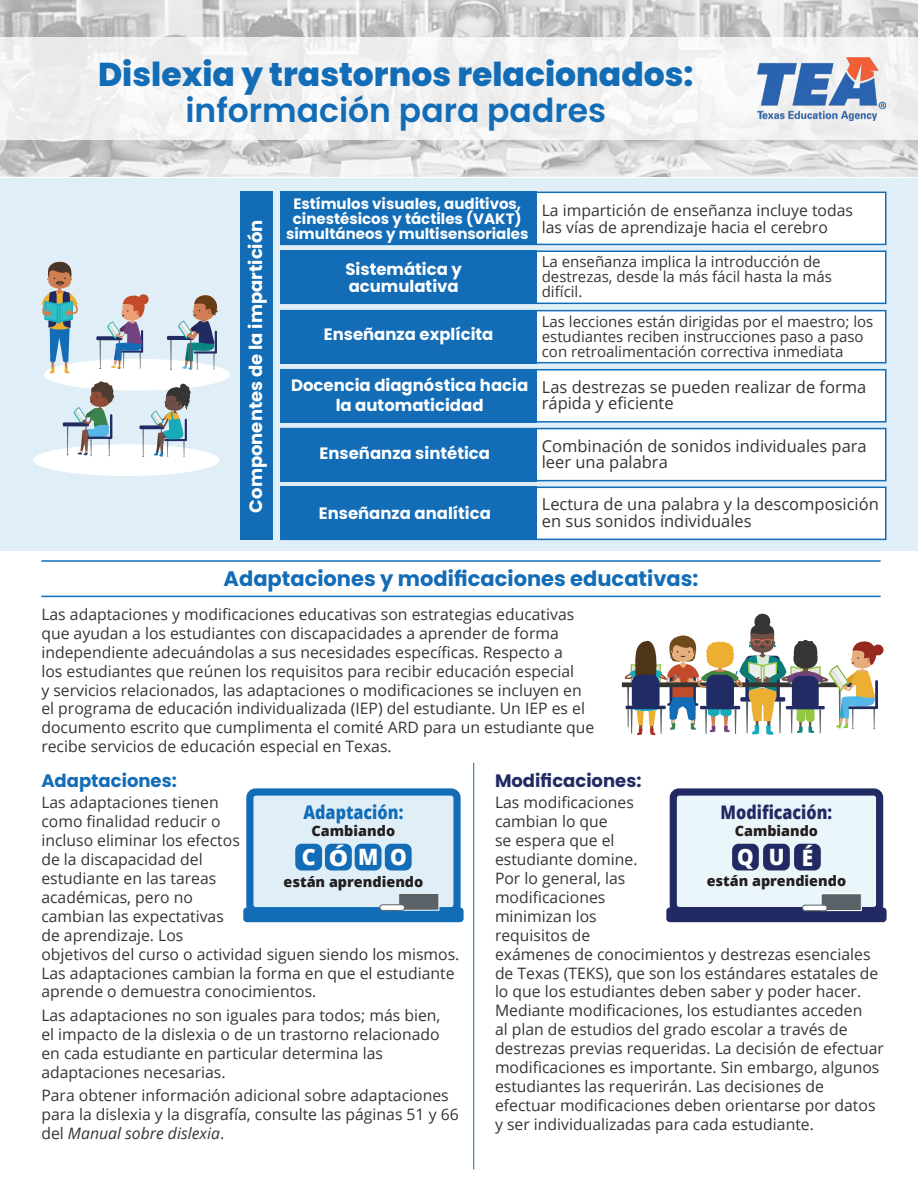
<style>
.page{position:relative;width:918px;height:1188px;background:#fff}
.page>*{position:absolute;margin:0;border:0;box-sizing:border-box;transform-origin:0 0}
.t1{font:800 33px "Poppins";color:#126cb6}
.t2{font:600 33px "Poppins";color:#126cb6}
.t3{font:800 22.5px "Open Sans";letter-spacing:.595em;color:#fff;scale:.96 1}
.t4{font:800 22.5px "Open Sans";letter-spacing:.595em;color:#fff;scale:.93 1}
.t5{font:700 21px "Poppins";color:#126cb6}
.t6{font:800 18.75px "Open Sans";color:#222a64;scale:.86 1}
.t7{font:800 18.75px "Open Sans";color:#126cb6;scale:.86 1}
.t8{font:700 18px "Poppins";color:#fff}
.t9{font:700 18px "Poppins";color:#222a64}
.t10{font:700 18px "Poppins";color:#126cb6}
.t11{font:16.5px/16.5px "Open Sans";color:#353533}
.t12{font:700 16.5px "Poppins";color:#fff}
.t13{font:15.75px/18.9px "Open Sans";color:#353533}
.t14{font:15px/15px "Open Sans";color:#353533}
.t15{font:700 15px "Poppins";color:#fff}
.t16{font:800 14.4px "Open Sans";color:#231f20}
.s1{font-family:"Poppins";font-weight:700;color:#fff}
.s2{font-style:italic}
</style>
<div class="page">
<div style="left:0;top:178px;width:918px;height:373px;background:#e0eef7"></div>
<div style="left:280px;top:192px;width:606px;height:53px;background:#fff;border:2px solid #126cb6"></div>
<div style="left:280px;top:251px;width:606px;height:53px;background:#fff;border:2px solid #126cb6"></div>
<div style="left:280px;top:369px;width:606px;height:54px;background:#fff;border:2px solid #126cb6"></div>
<div style="left:280px;top:428px;width:606px;height:53px;background:#fff;border:2px solid #126cb6"></div>
<div style="left:280px;top:487px;width:606px;height:53px;background:#fff;border:2px solid #126cb6"></div>
<div style="left:280px;top:310px;width:606px;height:53px;background:#fff;border:2px solid #126cb6"></div>
<svg style="left:0;top:0;width:918px;height:176px"></svg>
<div style="left:0;top:38px;width:918px;height:102px;background:#f1f1f1"></div>
<img style="left:758px;top:57px;width:128px;height:63px">
<hr style="left:41px;top:596px;width:840px;height:1px;background:#126cb6">
<hr style="left:41px;top:560px;width:840px;height:2px;background:#126cb6">
<hr style="left:473px;top:763px;width:1px;height:406px;background:#126cb6">
<div style="left:240px;top:192px;width:33px;height:348px;background:#126cb6"></div>
<div style="left:280px;top:192px;width:256px;height:53px;background:#126cb6"></div>
<div style="left:280px;top:251px;width:256px;height:53px;background:#126cb6"></div>
<div style="left:280px;top:369px;width:256px;height:54px;background:#126cb6"></div>
<div style="left:280px;top:428px;width:256px;height:53px;background:#126cb6"></div>
<div style="left:280px;top:487px;width:256px;height:53px;background:#126cb6"></div>
<div style="left:280px;top:310px;width:256px;height:53px;background:#126cb6"></div>
<div style="left:44px;top:359px;width:186px;height:32px;background:#fff;border-radius:50%"></div>
<div style="left:33px;top:444px;width:187px;height:32px;background:#fff;border-radius:50%"></div>
<svg style="left:41px;top:262px;width:177px;height:195px"></svg>
<div style="left:873px;top:645px;width:11px;height:10px;background:#96281f;border-radius:50%"></div>
<hr style="left:875px;top:680px;width:3px;height:29px;background:#212b64">
<svg style="left:621px;top:614px;width:256px;height:121px"></svg>
<div style="left:250px;top:792px;width:207px;height:119px;background:#e0eef7;border-radius:6px"></div>
<div style="left:246px;top:788px;width:215px;height:126px;border:7px solid #126cb6;border-radius:6px"></div>
<div style="left:243px;top:907px;width:221px;height:15px;background:#126cb6;border-radius:4px"></div>
<div style="left:399px;top:893px;width:40px;height:17px;background:#5a6267"></div>
<div style="left:398px;top:893px;width:41px;height:18px;border:1px solid #fff"></div>
<div style="left:380px;top:905px;width:25px;height:5px;background:#fff;border-radius:3px"></div>
<div style="left:379px;top:904px;width:26px;height:7px;border:1px solid #5a6267;border-radius:3px"></div>
<div style="left:296px;top:844px;width:25px;height:26px;background:#126cb6;border-radius:6px"></div>
<div style="left:295px;top:844px;width:27px;height:26px;border:1px solid #126cb6;border-radius:6px"></div>
<div style="left:326px;top:844px;width:25px;height:26px;background:#126cb6;border-radius:6px"></div>
<div style="left:325px;top:844px;width:27px;height:26px;border:1px solid #126cb6;border-radius:6px"></div>
<div style="left:355px;top:844px;width:26px;height:26px;background:#126cb6;border-radius:6px"></div>
<div style="left:355px;top:844px;width:27px;height:26px;border:1px solid #126cb6;border-radius:6px"></div>
<div style="left:386px;top:844px;width:25px;height:26px;background:#126cb6;border-radius:6px"></div>
<div style="left:385px;top:844px;width:27px;height:26px;border:1px solid #126cb6;border-radius:6px"></div>
<div style="left:673px;top:792px;width:207px;height:119px;background:#eaf6f9;border-radius:6px"></div>
<div style="left:670px;top:788px;width:213px;height:126px;border:7px solid #222a64;border-radius:6px"></div>
<div style="left:666px;top:907px;width:221px;height:15px;background:#222a64;border-radius:4px"></div>
<div style="left:821px;top:894px;width:40px;height:17px;background:#5a6267"></div>
<div style="left:821px;top:893px;width:41px;height:18px;border:1px solid #fff"></div>
<div style="left:802px;top:905px;width:25px;height:6px;background:#fff;border-radius:3px"></div>
<div style="left:802px;top:905px;width:26px;height:6px;border:1px solid #5a6267;border-radius:3px"></div>
<div style="left:733px;top:844px;width:25px;height:26px;background:#222a64;border-radius:6px"></div>
<div style="left:732px;top:844px;width:27px;height:26px;border:1px solid #222a64;border-radius:6px"></div>
<div style="left:764px;top:844px;width:25px;height:26px;background:#222a64;border-radius:6px"></div>
<div style="left:763px;top:844px;width:27px;height:26px;border:1px solid #222a64;border-radius:6px"></div>
<div style="left:795px;top:844px;width:25px;height:26px;background:#222a64;border-radius:6px"></div>
<div style="left:794px;top:844px;width:27px;height:26px;border:1px solid #222a64;border-radius:6px"></div>
<h1 class="t1" style="left:98px;top:55px;width:597px">Dislexia y trastornos relacionados:</h1>
<h1 class="t2" style="left:185px;top:91px;width:422px">información para padres</h1>
<p class="t8" style="left:245px;top:513px;width:294px;rotate:-90deg">Componentes de la impartición</p>
<p class="t15" style="left:293px;top:195px;width:229px">Estímulos visuales, auditivos,</p>
<p class="t13" style="left:542px;top:201px;width:313px">La impartición de enseñanza incluye todas</p>
<p class="t15" style="left:293px;top:210px;width:230px">cinestésicos y táctiles (VAKT)</p>
<p class="t13" style="left:542px;top:217px;width:288px">las vías de aprendizaje hacia el cerebro</p>
<p class="t15" style="left:286px;top:225px;width:244px">simultáneos y multisensoriales</p>
<p class="t12" style="left:345px;top:260px;width:118px">Sistemática y</p>
<p class="t14" style="left:542px;top:254px;width:292px">La enseñanza implica la introducción de destrezas, desde la más fácil hasta la más</p>
<p class="t12" style="left:349px;top:277px;width:112px">acumulativa</p>
<p class="t14" style="left:542px;top:277px;width:333px;line-height:29.7px">difícil.<br>Las lecciones están dirigidas por el maestro; los</p>
<p class="t12" style="left:324px;top:325px;width:171px">Enseñanza explícita</p>
<p class="t14" style="left:542px;top:329px;width:323px">estudiantes reciben instrucciones paso a paso con retroalimentación correctiva inmediata</p>
<p class="t11" style="left:291px;top:378px;width:577px"><span class="s1">Docencia diagnóstica hacia</span> Las destrezas se pueden realizar de forma</p>
<p class="t12" style="left:336px;top:396px;width:149px">la automaticidad</p>
<p class="t11" style="left:542px;top:395px;width:133px">rápida y eficiente</p>
<p class="t12" style="left:320px;top:443px;width:172px">Enseñanza sintética</p>
<p class="t11" style="left:542px;top:437px;width:327px">Combinación de sonidos individuales para leer una palabra</p>
<p class="t11" style="left:542px;top:495px;width:339px">Lectura de una palabra y la descomposición</p>
<p class="t12" style="left:319px;top:504px;width:174px">Enseñanza analítica</p>
<p class="t11" style="left:542px;top:512px;width:211px">en sus sonidos individuales</p>
<h3 class="t5" style="left:224px;top:567px;width:476px">Adaptaciones y modificaciones educativas:</h3>
<p class="t13" style="left:41px;top:604px;width:555px">Las adaptaciones y modificaciones educativas son estrategias educativas que ayudan a los estudiantes con discapacidades a aprender de forma independiente adecuándolas a sus necesidades específicas. Respecto a<br>los estudiantes que reúnen los requisitos para recibir educación especial<br>y servicios relacionados, las adaptaciones o modificaciones se incluyen en el programa de educación individualizada (IEP) del estudiante. Un IEP es el documento escrito que cumplimenta el comité ARD para un estudiante que recibe servicios de educación especial en Texas.</p>
<p class="t10" style="left:41px;top:770px;width:137px">Adaptaciones:</p>
<p class="t13" style="left:41px;top:793px;width:420px">Las adaptaciones tienen<br>como finalidad reducir o<br>incluso eliminar los efectos<br>de la discapacidad del<br>estudiante en las tareas<br>académicas, pero no<br>cambian las expectativas<br>de aprendizaje. Los<br>objetivos del curso o actividad siguen siendo los mismos.<br>Las adaptaciones cambian la forma en que el estudiante aprende o demuestra conocimientos.</p>
<p class="t13" style="left:41px;top:1005px;width:401px">Las adaptaciones no son iguales para todos; más bien, el impacto de la dislexia o de un trastorno relacionado en cada estudiante en particular determina las adaptaciones necesarias.</p>
<p class="t13" style="left:41px;top:1085px;width:419px">Para obtener información adicional sobre adaptaciones para la dislexia y la disgrafía, consulte las páginas 51 y 66 del <span class="s2">Manual sobre dislexia</span>.</p>
<p class="t9" style="left:495px;top:770px;width:148px">Modificaciones:</p>
<p class="t13" style="left:495px;top:793px;width:391px">Las modificaciones<br>cambian lo que<br>se espera que el<br>estudiante domine.<br>Por lo general, las<br>modificaciones<br>minimizan los<br>requisitos de<br>exámenes de conocimientos y destrezas esenciales de Texas (TEKS), que son los estándares estatales de lo que los estudiantes deben saber y poder hacer.<br>Mediante modificaciones, los estudiantes acceden<br>al plan de estudios del grado escolar a través de destrezas previas requeridas. La decisión de efectuar modificaciones es importante. Sin embargo, algunos estudiantes las requerirán. Las decisiones de efectuar modificaciones deben orientarse por datos y ser individualizadas para cada estudiante.</p>
<p class="t6" style="left:721px;top:798px;width:131px">Modificación:</p>
<h2 class="t4" style="left:737px;top:839px;width:83px">QUÉ</h2>
<p class="t7" style="left:304px;top:798px;width:118px">Adaptación:</p>
<p class="t16" style="left:312px;top:819px;width:85px">Cambiando</p>
<p class="t16" style="left:284px;top:870px;width:141px">están aprendiendo</p>
<p class="t16" style="left:735px;top:819px;width:85px">Cambiando</p>
<p class="t16" style="left:707px;top:870px;width:141px">están aprendiendo</p>
<h2 class="t3" style="left:302px;top:840px;width:111px">CÓMO</h2>
</div>
